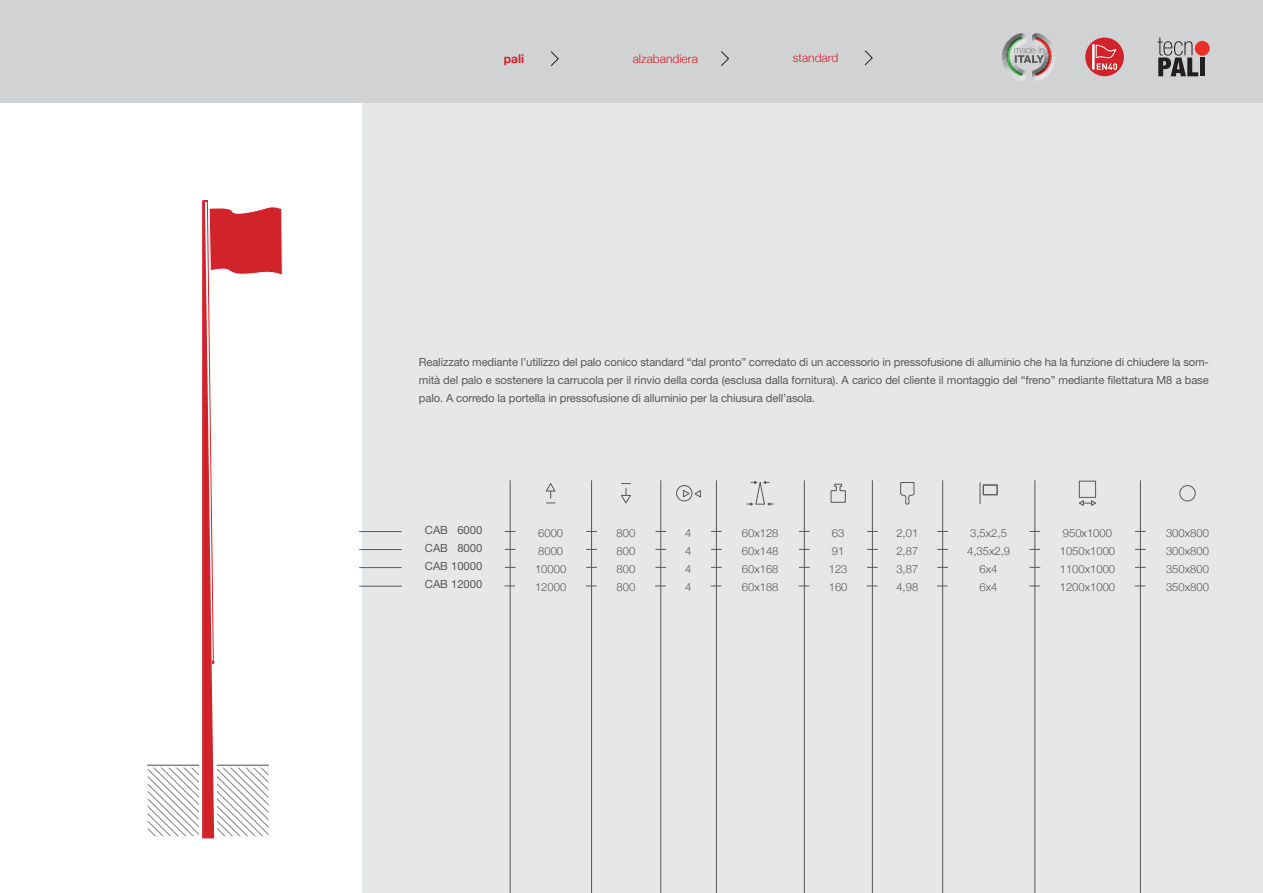
<style>
.page{position:relative;width:1263px;height:893px;background:#fff}
.page>*{position:absolute;margin:0;border:0;box-sizing:border-box;transform-origin:0 0}
.t1{font:300 12px "Helvetica Neue";color:#d1232a}
.t2{font:700 12px "Helvetica Neue";color:#d1232a}
.t3{font:11.25px/18px "Helvetica Neue";letter-spacing:-.01em;color:#57585a;text-align:justify}
.t4{font:300 11.25px/18px "Helvetica Neue";color:#57585a}
</style>
<div class="page">
<div style="left:0;top:0;width:1263px;height:103px;background:#d1d2d4"></div>
<div style="left:362px;top:103px;width:901px;height:790px;background:#e6e7e9"></div>
<div style="left:1200px;top:58px;width:5px;height:18px;background:#231f20"></div>
<svg style="left:1157px;top:38px;width:41px;height:38px"></svg>
<div style="left:1195px;top:41px;width:15px;height:15px;background:#eb2f29;border-radius:50%"></div>
<div style="left:1032px;top:33px;width:24px;height:45px;background:#231f20;opacity:.75"></div>
<div style="left:1002px;top:33px;width:25px;height:41px;background:#231f20;opacity:.75"></div>
<svg style="left:1005px;top:35px;width:48px;height:44px"></svg>
<div style="left:1085px;top:38px;width:39px;height:38px;background:#d1232a;border-radius:50%"></div>
<hr style="left:1092px;top:45px;width:3px;height:24px;background:#fff">
<svg style="left:1095px;top:44px;width:22px;height:26px"></svg>
<svg style="left:147px;top:200px;width:136px;height:638px"></svg>
<svg style="left:546px;top:483px;width:10px;height:21px"></svg>
<div style="left:1179px;top:485px;width:16px;height:16px;border:1px solid #57585a;border-radius:50%"></div>
<svg style="left:747px;top:481px;width:26px;height:25px"></svg>
<svg style="left:831px;top:484px;width:15px;height:19px"></svg>
<svg style="left:900px;top:482px;width:14px;height:23px"></svg>
<div style="left:1079px;top:481px;width:17px;height:17px;border:1px solid #57585a"></div>
<svg style="left:1079px;top:500px;width:17px;height:6px"></svg>
<svg style="left:621px;top:483px;width:10px;height:20px"></svg>
<svg style="left:683px;top:490px;width:18px;height:8px"></svg>
<div style="left:676px;top:485px;width:16px;height:16px;border:1px solid #57585a;border-radius:50%"></div>
<svg style="left:980px;top:483px;width:1px;height:21px"></svg>
<div style="left:983px;top:485px;width:14px;height:10px;border:1px solid #57585a"></div>
<hr style="left:359px;top:567px;width:43px;height:1px;background:#57585a">
<hr style="left:359px;top:531px;width:43px;height:1px;background:#57585a">
<hr style="left:359px;top:549px;width:43px;height:1px;background:#57585a">
<hr style="left:359px;top:586px;width:43px;height:1px;background:#57585a">
<hr style="left:510px;top:480px;width:1px;height:413px;background:#57585a">
<hr style="left:872px;top:480px;width:1px;height:413px;background:#57585a">
<hr style="left:942px;top:480px;width:1px;height:413px;background:#57585a">
<hr style="left:1140px;top:480px;width:1px;height:413px;background:#57585a">
<hr style="left:804px;top:480px;width:1px;height:413px;background:#57585a">
<hr style="left:716px;top:480px;width:1px;height:413px;background:#57585a">
<hr style="left:660px;top:480px;width:1px;height:413px;background:#57585a">
<hr style="left:591px;top:480px;width:1px;height:413px;background:#57585a">
<hr style="left:1035px;top:480px;width:1px;height:413px;background:#57585a">
<svg style="left:551px;top:51px;width:7px;height:15px"></svg>
<svg style="left:721px;top:51px;width:8px;height:15px"></svg>
<svg style="left:865px;top:50px;width:7px;height:15px"></svg>
<p class="t2" style="left:504px;top:49px;width:22px">pali</p>
<p class="t1" style="left:633px;top:49px;width:67px">alzabandiera</p>
<p class="t1" style="left:793px;top:48px;width:47px">standard</p>
<p class="t3" style="left:419px;top:352px;width:792px">Realizzato mediante l’utilizzo del palo conico standard “dal pronto” corredato di un accessorio in pressofusione di alluminio che ha la funzione di chiudere la som&shy;mità del palo e sostenere la carrucola per il rinvio della corda (esclusa dalla fornitura). A carico del cliente il montaggio del “freno” mediante filettatura M8 a base palo. A corredo la portella in pressofusione di alluminio per la chiusura dell’asola.</p>
<p class="t3" style="left:425px;top:521px;width:59px">CAB 6000</p>
<p class="t3" style="left:425px;top:539px;width:59px">CAB 8000</p>
<p class="t3" style="left:425px;top:557px;width:59px">CAB 10000</p>
<p class="t3" style="left:425px;top:575px;width:59px">CAB 12000</p>
<p class="t4" style="left:538px;top:523px;width:27px">6000</p>
<p class="t4" style="left:538px;top:541px;width:27px">8000</p>
<p class="t4" style="left:535px;top:559px;width:33px">10000</p>
<p class="t4" style="left:535px;top:577px;width:33px">12000</p>
<p class="t4" style="left:617px;top:523px;width:20px">800</p>
<p class="t4" style="left:617px;top:541px;width:20px">800<br>800</p>
<p class="t4" style="left:617px;top:577px;width:20px">800</p>
<p class="t4" style="left:685px;top:523px;width:8px">4</p>
<p class="t4" style="left:685px;top:541px;width:8px">4</p>
<p class="t4" style="left:685px;top:559px;width:8px">4</p>
<p class="t4" style="left:685px;top:577px;width:8px">4</p>
<p class="t4" style="left:742px;top:523px;width:38px">60x128</p>
<p class="t4" style="left:742px;top:541px;width:38px">60x148</p>
<p class="t4" style="left:742px;top:559px;width:38px">60x168</p>
<p class="t4" style="left:742px;top:577px;width:38px">60x188</p>
<p class="t4" style="left:832px;top:523px;width:14px">63</p>
<p class="t4" style="left:832px;top:541px;width:14px">91</p>
<p class="t4" style="left:829px;top:559px;width:20px">123</p>
<p class="t4" style="left:829px;top:577px;width:20px">160</p>
<p class="t4" style="left:896px;top:523px;width:23px">2,01</p>
<p class="t4" style="left:896px;top:541px;width:23px">2,87</p>
<p class="t4" style="left:896px;top:559px;width:23px">3,87</p>
<p class="t4" style="left:896px;top:577px;width:23px">4,98</p>
<p class="t4" style="left:970px;top:523px;width:38px">3,5x2,5</p>
<p class="t4" style="left:967px;top:541px;width:44px">4,35x2,9</p>
<p class="t4" style="left:980px;top:559px;width:19px">6x4</p>
<p class="t4" style="left:980px;top:577px;width:19px">6x4</p>
<p class="t4" style="left:1063px;top:523px;width:51px">950x1000</p>
<p class="t4" style="left:1060px;top:541px;width:57px">1050x1000</p>
<p class="t4" style="left:1060px;top:559px;width:57px">1100x1000</p>
<p class="t4" style="left:1060px;top:577px;width:57px">1200x1000</p>
<p class="t4" style="left:1166px;top:523px;width:44px">300x800</p>
<p class="t4" style="left:1166px;top:541px;width:44px">300x800</p>
<p class="t4" style="left:1166px;top:559px;width:44px">350x800</p>
<p class="t4" style="left:1166px;top:577px;width:44px">350x800</p>
</div>
